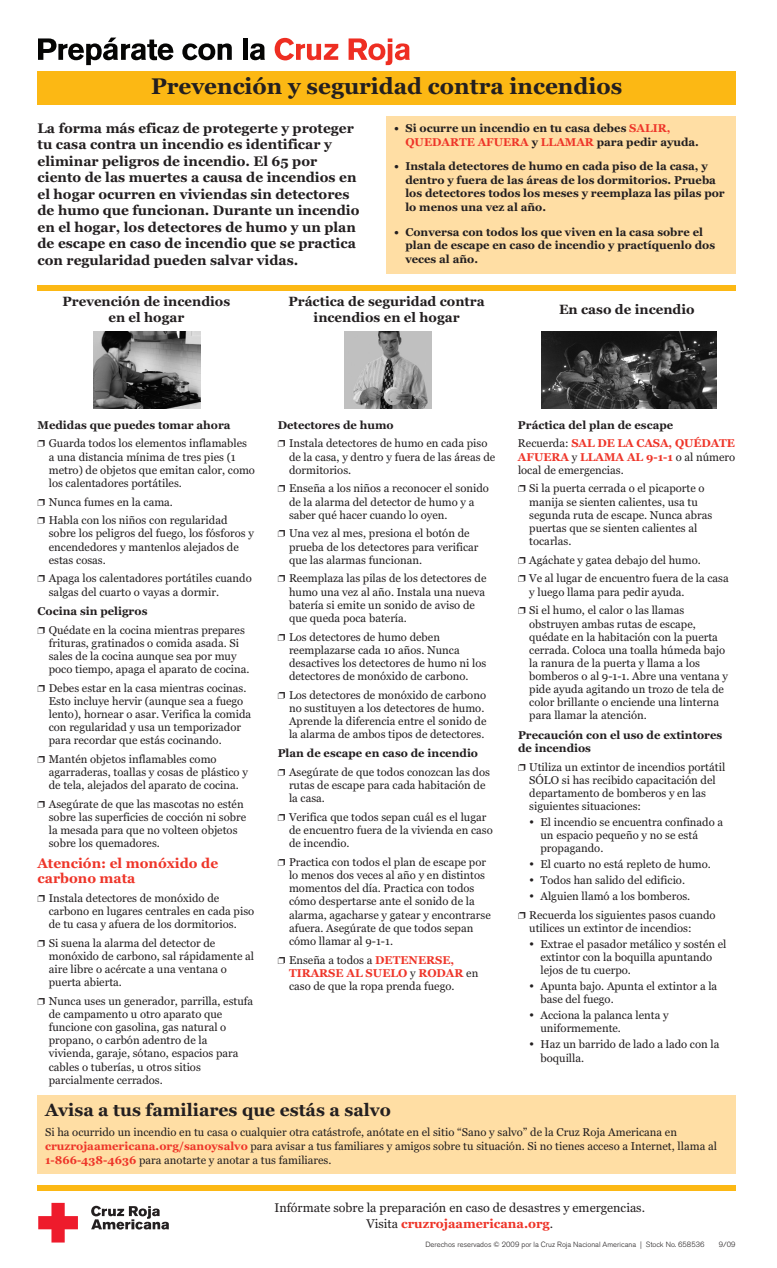
<style>
.page{position:relative;width:777px;height:1268px;background:#fff}
.page>*{position:absolute;margin:0;border:0;box-sizing:border-box;transform-origin:0 0}
.t1{font:700 22.5px "Georgia";color:#231f20}
.t2{font:700 17.5px "Georgia";color:#231f20}
.t3{font:700 13.75px/16.5px "Georgia";color:#231f20}
.t4{font:700 13.75px/15px "Georgia";color:#ee3529}
.t5{font:700 13.38px/16px "Georgia";color:#231f20;text-align:center}
.t6{font:12.5px/16.2px "Georgia";color:#231f20;text-align:center}
.t7{font:11.25px/13.1px "Georgia";color:#231f20}
.t8{font:700 11.25px/13.5px "Georgia";color:#231f20}
.t9{font:300 7.5px "Akzidenz Grotesk BE";color:#231f20}
.s1{color:#ee3529}
.s2{font-weight:700}
.s3{font-weight:700;color:#ee3529}
.s4{font-weight:400}
</style>
<div class="page">
<svg style="left:38px;top:1202px;width:40px;height:40px"></svg>
<svg style="left:91px;top:1205px;width:78px;height:24px"></svg>
<div style="left:38px;top:1185px;width:697px;height:6px;background:#fcb814"></div>
<svg style="left:38px;top:38px;width:135px;height:27px"></svg>
<svg style="left:182px;top:43px;width:50px;height:17px"></svg>
<hr style="left:243px;top:38px;width:4px;height:22px;background:#050504">
<svg style="left:250px;top:43px;width:15px;height:17px"></svg>
<svg style="left:274px;top:38px;width:64px;height:22px"></svg>
<svg style="left:348px;top:38px;width:61px;height:27px"></svg>
<div style="left:38px;top:71px;width:697px;height:34px;background:#fcb814"></div>
<img style="left:93px;top:331px;width:107px;height:78px">
<img style="left:344px;top:331px;width:87px;height:78px">
<img style="left:541px;top:331px;width:175px;height:78px">
<div style="left:38px;top:285px;width:697px;height:6px;background:#fcb814"></div>
<div style="left:386px;top:116px;width:349px;height:158px;background:#ffdea4"></div>
<div style="left:38px;top:1095px;width:697px;height:78px;background:#ffdea4"></div>
<h1 class="t1" style="left:151px;top:77px;width:472px">Prevención y seguridad contra incendios</h1>
<p class="t3" style="left:38px;top:121px;width:323px">La forma más eficaz de protegerte y proteger tu casa contra un incendio es identificar y eliminar peligros de incendio. El 65 por ciento de las muertes a causa de incendios en el hogar ocurren en viviendas sin detectores de humo que funcionan. Durante un incendio en el hogar, los detectores de humo y un plan de escape en caso de incendio que se practica con regularidad pueden salvar vidas.</p>
<p class="t8" style="left:405px;top:122px;width:295px;text-indent:-11px">• Si ocurre un incendio en tu casa debes <span class="s1">SALIR,<br>QUEDARTE AFUERA</span> y <span class="s1">LLAMAR</span> para pedir ayuda.</p>
<p class="t8" style="left:405px;top:160px;width:321px;text-indent:-11px">• Instala detectores de humo en cada piso de la casa, y dentro y fuera de las áreas de los dormitorios. Prueba los detectores todos los meses y reemplaza las pilas por lo menos una vez al año.</p>
<p class="t8" style="left:405px;top:226px;width:311px;text-indent:-11px">• Conversa con todos los que viven en la casa sobre el plan de escape en caso de incendio y practíquenlo dos veces al año.</p>
<p class="t5" style="left:62px;top:295px;width:169px">Prevención de incendios en el hogar</p>
<p class="t5" style="left:288px;top:295px;width:198px">Práctica de seguridad contra incendios en el hogar</p>
<p class="t5" style="left:558px;top:303px;width:137px">En caso de incendio</p>
<p class="t7" style="left:38px;top:416px;width:211px;line-height:18.8px"><span class="s2">Medidas que puedes tomar ahora<br></span>❐ Guarda todos los elementos inflamables</p>
<p class="t7" style="left:49px;top:451px;width:208px">a una distancia mínima de tres pies (1 metro) de objetos que emitan calor, como los calentadores portátiles.</p>
<p class="t7" style="left:38px;top:493px;width:191px;line-height:18.8px">❐ Nunca fumes en la cama.<br>❐ Habla con los niños con regularidad</p>
<p class="t7" style="left:49px;top:528px;width:207px">sobre los peligros del fuego, los fósforos y encendedores y mantenlos alejados de estas cosas.</p>
<p class="t7" style="left:49px;top:573px;width:204px;text-indent:-11px">❐ Apaga los calentadores portátiles cuando salgas del cuarto o vayas a dormir.</p>
<p class="t7" style="left:38px;top:602px;width:209px;line-height:18.8px"><span class="s2">Cocina sin peligros<br></span>❐ Quédate en la cocina mientras prepares</p>
<p class="t7" style="left:49px;top:637px;width:202px">frituras, gratinados o comida asada. Si sales de la cocina aunque sea por muy poco tiempo, apaga el aparato de cocina.</p>
<p class="t7" style="left:49px;top:682px;width:204px;text-indent:-11px">❐ Debes estar en la casa mientras cocinas.<br>Esto incluye hervir (aunque sea a fuego lento), hornear o asar. Verifica la comida con regularidad y usa un temporizador para recordar que estás cocinando.</p>
<p class="t7" style="left:49px;top:753px;width:200px;text-indent:-11px">❐ Mantén objetos inflamables como agarraderas, toallas y cosas de plástico y de tela, alejados del aparato de cocina.</p>
<p class="t7" style="left:49px;top:798px;width:199px;text-indent:-11px">❐ Asegúrate de que las mascotas no estén sobre las superficies de cocción ni sobre la mesada para que no volteen objetos sobre los quemadores.</p>
<p class="t4" style="left:38px;top:856px;width:182px">Atención: el monóxido de carbono mata</p>
<p class="t7" style="left:49px;top:892px;width:207px;text-indent:-11px">❐ Instala detectores de monóxido de carbono en lugares centrales en cada piso de tu casa y afuera de los dormitorios.</p>
<p class="t7" style="left:49px;top:937px;width:207px;text-indent:-11px">❐ Si suena la alarma del detector de monóxido de carbono, sal rápidamente al aire libre o acércate a una ventana o puerta abierta.</p>
<p class="t7" style="left:49px;top:995px;width:206px;text-indent:-11px">❐ Nunca uses un generador, parrilla, estufa de campamento u otro aparato que funcione con gasolina, gas natural o propano, o carbón adentro de la vivienda, garaje, sótano, espacios para cables o tuberías, u otros sitios parcialmente cerrados.</p>
<p class="t7" style="left:277px;top:416px;width:211px;line-height:18.8px"><span class="s2">Detectores de humo<br></span>❐ Instala detectores de humo en cada piso</p>
<p class="t7" style="left:289px;top:451px;width:208px">de la casa, y dentro y fuera de las áreas de dormitorios.</p>
<p class="t7" style="left:289px;top:483px;width:201px;text-indent:-11px">❐ Enseña a los niños a reconocer el sonido de la alarma del detector de humo y a saber qué hacer cuando lo oyen.</p>
<p class="t7" style="left:289px;top:528px;width:191px;text-indent:-11px">❐ Una vez al mes, presiona el botón de prueba de los detectores para verificar que las alarmas funcionan.</p>
<p class="t7" style="left:289px;top:573px;width:199px;text-indent:-11px">❐ Reemplaza las pilas de los detectores de humo una vez al año. Instala una nueva batería si emite un sonido de aviso de que queda poca batería.</p>
<p class="t7" style="left:289px;top:631px;width:199px;text-indent:-11px">❐ Los detectores de humo deben reemplazarse cada 10 años. Nunca desactives los detectores de humo ni los detectores de monóxido de carbono.</p>
<p class="t7" style="left:289px;top:689px;width:199px;text-indent:-11px">❐ Los detectores de monóxido de carbono no sustituyen a los detectores de humo.<br>Aprende la diferencia entre el sonido de la alarma de ambos tipos de detectores.</p>
<p class="t7" style="left:278px;top:745px;width:214px;line-height:18.8px"><span class="s2">Plan de escape en caso de incendio<br></span>❐ Asegúrate de que todos conozcan las dos</p>
<p class="t7" style="left:289px;top:779px;width:198px">rutas de escape para cada habitación de la casa.</p>
<p class="t7" style="left:289px;top:811px;width:205px;text-indent:-11px">❐ Verifica que todos sepan cuál es el lugar de encuentro fuera de la vivienda en caso de incendio.</p>
<p class="t7" style="left:289px;top:856px;width:203px;text-indent:-11px">❐ Practica con todos el plan de escape por lo menos dos veces al año y en distintos momentos del día. Practica con todos cómo despertarse ante el sonido de la alarma, agacharse y gatear y encontrarse afuera. Asegúrate de que todos sepan cómo llamar al 9-1-1.</p>
<p class="t7" style="left:289px;top:954px;width:191px;text-indent:-11px">❐ Enseña a todos a <span class="s3">DETENERSE,<br>TIRARSE AL SUELO</span> y <span class="s3">RODAR</span> en caso de que la ropa prenda fuego.</p>
<p class="t8" style="left:517px;top:416px;width:218px;line-height:18.8px">Práctica del plan de escape<br><span class="s4">Recuerda:</span> <span class="s1">SAL DE LA CASA, QUÉDATE</span></p>
<p class="t7" style="left:517px;top:451px;width:219px"><span class="s3">AFUERA</span> y <span class="s3">LLAMA AL 9-1-1</span> o al número local de emergencias.</p>
<p class="t7" style="left:529px;top:483px;width:184px;text-indent:-11px">❐ Si la puerta cerrada o el picaporte o manija se sienten calientes, usa tu segunda ruta de escape. Nunca abras puertas que se sienten calientes al tocarlas.</p>
<p class="t7" style="left:518px;top:551px;width:212px;line-height:18.8px">❐ Agáchate y gatea debajo del humo.<br>❐ Ve al lugar de encuentro fuera de la casa</p>
<p class="t7" style="left:518px;top:583px;width:168px;line-height:18.8px;text-align:right">y luego llama para pedir ayuda.<br>❐ Si el humo, el calor o las llamas</p>
<p class="t7" style="left:529px;top:618px;width:200px">obstruyen ambas rutas de escape, quédate en la habitación con la puerta cerrada. Coloca una toalla húmeda bajo la ranura de la puerta y llama a los bomberos o al 9-1-1. Abre una ventana y pide ayuda agitando un trozo de tela de color brillante o enciende una linterna para llamar la atención.</p>
<p class="t8" style="left:518px;top:728px;width:206px">Precaución con el uso de extintores de incendios</p>
<p class="t7" style="left:529px;top:761px;width:197px;text-indent:-11px">❐ Utiliza un extintor de incendios portátil SÓLO si has recibido capacitación del departamento de bomberos y en las siguientes situaciones:</p>
<p class="t7" style="left:540px;top:816px;width:184px">El incendio se encuentra confinado a un espacio pequeño y no se está propagando.</p>
<p class="t7" style="left:540px;top:857px;width:172px;line-height:15.9px">El cuarto no está repleto de humo.<br>Todos han salido del edificio.<br>Alguien llamó a los bomberos.</p>
<p class="t7" style="left:529px;top:909px;width:188px;text-indent:-11px">❐ Recuerda los siguientes pasos cuando utilices un extintor de incendios:</p>
<p class="t7" style="left:540px;top:938px;width:187px">Extrae el pasador metálico y sostén el extintor con la boquilla apuntando lejos de tu cuerpo.</p>
<p class="t7" style="left:540px;top:980px;width:178px">Apunta bajo. Apunta el extintor a la base del fuego.</p>
<p class="t7" style="left:540px;top:1009px;width:129px">Acciona la palanca lenta y uniformemente.</p>
<p class="t7" style="left:540px;top:1038px;width:180px">Haz un barrido de lado a lado con la boquilla.</p>
<h2 class="t2" style="left:45px;top:1103px;width:347px">Avisa a tus familiares que estás a salvo</h2>
<p class="t7" style="left:45px;top:1125px;width:673px;line-height:14px">Si ha ocurrido un incendio en tu casa o cualquier otra catástrofe, anótate en el sitio “Sano y salvo” de la Cruz Roja Americana en <span class="s3">cruzrojaamericana.org/sanoysalvo</span> para avisar a tus familiares y amigos sobre tu situación. Si no tienes acceso a Internet, llama al<br><span class="s3">1-866-438-4636</span> para anotarte y anotar a tus familiares.</p>
<p class="t6" style="left:274px;top:1200px;width:372px">Infórmate sobre la preparación en caso de desastres y emergencias.<br>Visita <span class="s3">cruzrojaamericana.org</span>.</p>
<p class="t9" style="left:425px;top:1241px;width:280px">Derechos reservados © 2009 por la Cruz Roja Nacional Americana | Stock No. 658536</p>
<p class="t9" style="left:718px;top:1241px;width:18px">9/09</p>
</div>
